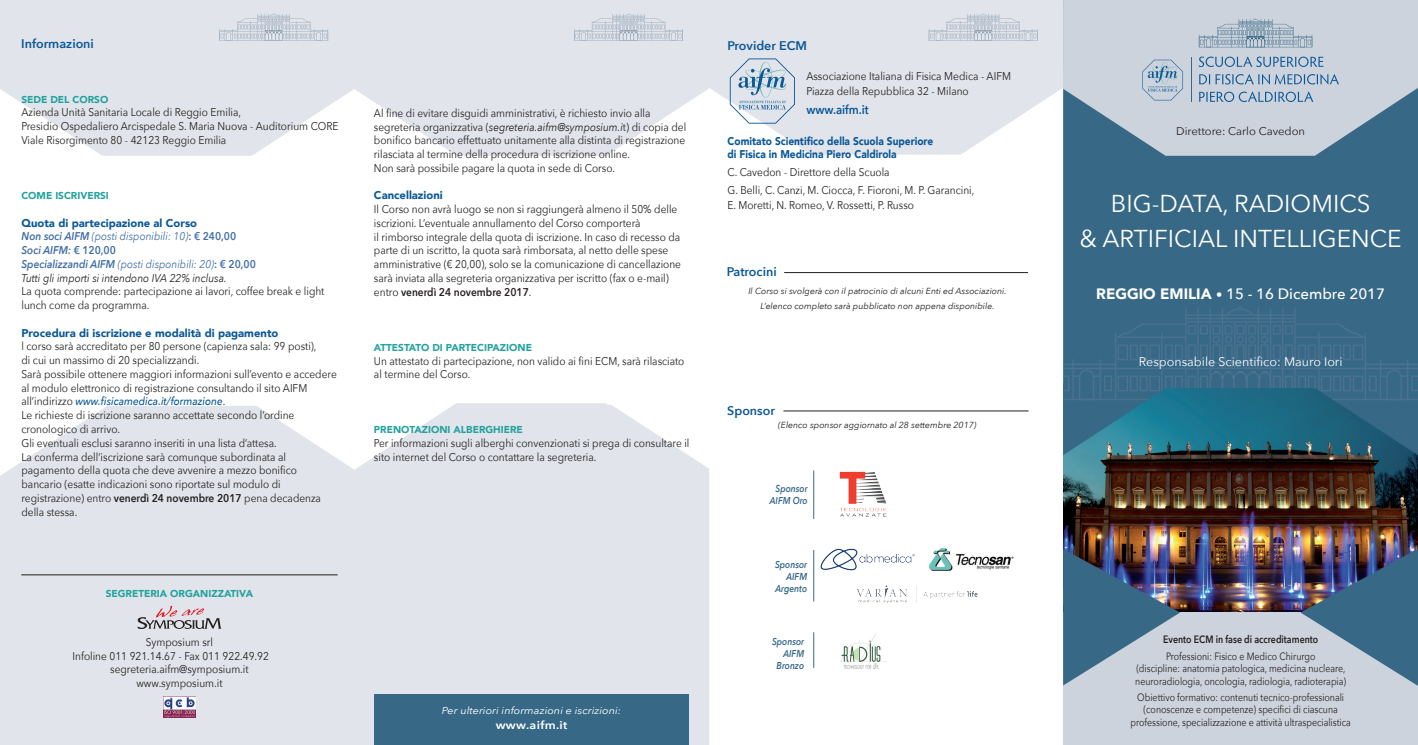
<style>
.page{position:relative;width:1418px;height:745px;background:#fff}
.page>*{position:absolute;margin:0;border:0;box-sizing:border-box;transform-origin:0 0}
.t1{font:24.38px/35px "Avenir Next";color:#fff;text-align:center}
.t2{font:500 15px "Avenir Next";color:#fff}
.t3{font:600 12.5px "Avenir Next";color:#0b5897}
.t4{font:12.5px "Avenir Next";color:#fff}
.t5{font:600 12.5px "Avenir Next";color:#0b5897;scale:.9 1}
.t6{font:11.25px/13.8px "Avenir Next";color:#231f20;scale:.9 1}
.t7{font:italic 11.25px/13.8px "Avenir Next";color:#406da6;scale:.9 1}
.t8{font:900 11.25px "Avenir";color:#0b5897}
.t9{font:900 11.25px/13.5px "Avenir";color:#0b5897;scale:.9 1}
.t10{font:11.25px "Avenir Next";color:#231f20}
.t11{font:600 11.25px "Avenir Next";letter-spacing:.025em;color:#fff;scale:1.1 1}
.t12{font:10.62px/12.5px "Avenir Next";color:#231f20;text-align:center;scale:.83 1}
.t13{font:600 10.62px "Avenir Next";color:#231f20;scale:.83 1}
.t14{font:900 10px "Avenir";color:#24a29e}
.t15{font:italic 600 10px/12px "Avenir Next";color:#376987;text-align:right;scale:.85 1}
.t16{font:italic 10px "Avenir Next";color:#fff;scale:1.1 1}
.t17{font:italic 8.75px/15px "Avenir Next";color:#231f20;text-align:center}
.s1{font-weight:600}
.s2{font-weight:600;font-style:normal}
.s3{color:#231f20}
.s4{font-weight:500;font-style:italic;color:#0b5897}
.s5{font-style:italic}
.s6{font-family:"Avenir";font-weight:900}
.s7{font-size:12.5px}
</style>
<div class="page">
<img style="left:1063px;top:455px;width:354px;height:157px">
<svg style="left:1063px;top:156px;width:354px;height:299px;background:#336a86"></svg>
<svg style="left:1063px;top:305px;width:354px;height:95px;background:#396a88"></svg>
<svg style="left:0;top:0;width:1062px;height:156px;background:#e5e7ec"></svg>
<svg style="left:1062px;top:0;width:355px;height:156px;background:#b6c2cf"></svg>
<div style="left:1063px;top:612px;width:354px;height:132px;background:#cdd3dc"></div>
<div style="left:0;top:403px;width:709px;height:341px;background:#e1e4ea"></div>
<img style="left:1300px;top:548px;width:117px;height:137px">
<img style="left:1063px;top:548px;width:117px;height:137px">
<svg style="left:1198px;top:18px;width:114px;height:29px;background:#aebdca"></svg>
<svg style="left:1199px;top:92px;width:114px;height:10px"></svg>
<svg style="left:1199px;top:74px;width:139px;height:10px"></svg>
<svg style="left:1198px;top:57px;width:125px;height:10px"></svg>
<hr style="left:1190px;top:57px;width:1px;height:45px;background:#376987">
<svg style="left:1142px;top:60px;width:40px;height:40px;background:#b1c2d1"></svg>
<svg style="left:928px;top:13px;width:110px;height:28px;background:#d0d6de"></svg>
<svg style="left:574px;top:13px;width:109px;height:28px;background:#d0d5de"></svg>
<svg style="left:219px;top:13px;width:110px;height:28px;background:#d0d6de"></svg>
<img style="left:164px;top:695px;width:31px;height:21px">
<svg style="left:137px;top:605px;width:84px;height:23px;background:#c5bcc1"></svg>
<div style="left:374px;top:694px;width:314px;height:50px;background:#376987"></div>
<hr style="left:21px;top:574px;width:316px;height:1px;background:#231f20">
<svg style="left:729px;top:58px;width:66px;height:66px;background:#c3d2de"></svg>
<hr style="left:783px;top:410px;width:245px;height:1px;background:#231f20">
<hr style="left:784px;top:272px;width:244px;height:1px;background:#231f20">
<hr style="left:813px;top:470px;width:1px;height:48px;background:#376987">
<img style="left:839px;top:471px;width:48px;height:46px">
<hr style="left:813px;top:549px;width:1px;height:52px;background:#376987">
<img style="left:820px;top:548px;width:94px;height:22px">
<img style="left:929px;top:548px;width:84px;height:23px">
<img style="left:857px;top:585px;width:121px;height:18px">
<hr style="left:813px;top:632px;width:1px;height:35px;background:#376987">
<img style="left:840px;top:634px;width:47px;height:36px">
<p class="t3" style="left:21px;top:33px;width:74px">Informazioni</p>
<p class="t14" style="left:21px;top:90px;width:88px">SEDE DEL CORSO</p>
<p class="t6" style="left:21px;top:105px;width:354px">Azienda Unità Sanitaria Locale di Reggio Emilia,<br>Presidio Ospedaliero Arcispedale S. Maria Nuova - Auditorium CORE<br>Viale Risorgimento 80 - 42123 Reggio Emilia</p>
<p class="t14" style="left:21px;top:187px;width:89px">COME ISCRIVERSI</p>
<p class="t8" style="left:21px;top:213px;width:177px">Quota di partecipazione al Corso</p>
<p class="t7" style="left:21px;top:229px;width:262px"><span class="s1">Non soci AIFM</span> (posti disponibili: 10)<span class="s2">: € 240,00<br></span><span class="s1">Soci AIFM:</span> <span class="s2">€ 120,00<br></span><span class="s1">Specializzandi AIFM</span> (posti disponibili: 20)<span class="s2">: € 20,00<br></span><span class="s3">Tutti gli importi si intendono IVA 22% inclusa.</span></p>
<p class="t6" style="left:21px;top:284px;width:338px">La quota comprende: partecipazione ai lavori, coffee break e light lunch come da programma.</p>
<p class="t8" style="left:21px;top:323px;width:258px">Procedura di iscrizione e modalità di pagamento</p>
<p class="t6" style="left:21px;top:339px;width:352px">l corso sarà accreditato per 80 persone (capienza sala: 99 posti),<br>di cui un massimo di 20 specializzandi.<br>Sarà possibile ottenere maggiori informazioni sull’evento e accedere al modulo elettronico di registrazione consultando il sito AIFM all’indirizzo <span class="s4">www.fisicamedica.it/formazione</span>.<br>Le richieste di iscrizione saranno accettate secondo l’ordine cronologico di arrivo.<br>Gli eventuali esclusi saranno inseriti in una lista d’attesa.<br>La conferma dell’iscrizione sarà comunque subordinata al pagamento della quota che deve avvenire a mezzo bonifico bancario (esatte indicazioni sono riportate sul modulo di registrazione) entro <span class="s1">venerdì 24 novembre 2017</span> pena decadenza della stessa.</p>
<p class="t14" style="left:106px;top:585px;width:149px">SEGRETERIA ORGANIZZATIVA</p>
<p class="t6" style="left:146px;top:634px;width:76px">Symposium srl</p>
<p class="t6" style="left:72px;top:648px;width:220px">Infoline 011 921.14.67 - Fax 011 922.49.92</p>
<p class="t6" style="left:110px;top:661px;width:155px">segreteria.aifm@symposium.it</p>
<p class="t6" style="left:136px;top:675px;width:97px">www.symposium.it</p>
<p class="t6" style="left:374px;top:105px;width:348px">Al fine di evitare disguidi amministrativi, è richiesto invio alla segreteria organizzativa (<span class="s5">segreteria.aifm@symposium.i</span>t) di copia del bonifico bancario effettuato unitamente alla distinta di registrazione rilasciata al termine della procedura di iscrizione online.<br>Non sarà possibile pagare la quota in sede di Corso.</p>
<p class="t8" style="left:374px;top:186px;width:70px">Cancellazioni</p>
<p class="t6" style="left:374px;top:202px;width:343px">Il Corso non avrà luogo se non si raggiungerà almeno il 50% delle iscrizioni. L’eventuale annullamento del Corso comporterà<br>il rimborso integrale della quota di iscrizione. In caso di recesso da parte di un iscritto, la quota sarà rimborsata, al netto delle spese amministrative (€ 20,00), solo se la comunicazione di cancellazione sarà inviata alla segreteria organizzativa per iscritto (fax o e-mail) entro <span class="s1">venerdì 24 novembre 2017</span>.</p>
<p class="t14" style="left:374px;top:338px;width:159px">ATTESTATO DI PARTECIPAZIONE</p>
<p class="t6" style="left:374px;top:353px;width:346px">Un attestato di partecipazione, non valido ai fini ECM, sarà rilasciato al termine del Corso.</p>
<p class="t14" style="left:374px;top:421px;width:150px">PRENOTAZIONI ALBERGHIERE</p>
<p class="t6" style="left:374px;top:435px;width:352px">Per informazioni sugli alberghi convenzionati si prega di consultare il sito internet del Corso o contattare la segreteria.</p>
<p class="t16" style="left:442px;top:701px;width:164px">Per ulteriori informazioni e iscrizioni:</p>
<p class="t11" style="left:495px;top:715px;width:67px">www.aifm.it</p>
<p class="t3" style="left:727px;top:35px;width:81px">Provider ECM</p>
<p class="t6" style="left:806px;top:68px;width:229px;line-height:15px">Associazione Italiana di Fisica Medica - AIFM<br>Piazza della Repubblica 32 - Milano</p>
<p class="t5" style="left:806px;top:98px;width:71px">www.aifm.it</p>
<p class="t9" style="left:727px;top:134px;width:230px">Comitato Scientifico della Scuola Superiore di Fisica in Medicina Piero Caldirola</p>
<p class="t6" style="left:727px;top:163px;width:276px;line-height:17.5px">C. Cavedon - Direttore della Scuola<br>G. Belli, C. Canzi, M. Ciocca, F. Fioroni, M. P. Garancini,</p>
<p class="t6" style="left:727px;top:197px;width:209px">E. Moretti, N. Romeo, V. Rossetti, P. Russo</p>
<p class="t3" style="left:726px;top:261px;width:51px">Patrocini</p>
<p class="t17" style="left:748px;top:283px;width:260px">Il Corso si svolgerà con il patrocinio di alcuni Enti ed Associazioni.<br>L’elenco completo sarà pubblicato non appena disponibile.</p>
<p class="t3" style="left:727px;top:399px;width:49px">Sponsor</p>
<p class="t17" style="left:778px;top:416px;width:200px">(Elenco sponsor aggiornato al 28 settembre 2017)</p>
<p class="t15" style="left:769px;top:482px;width:46px;text-align:center">Sponsor<br>AIFM Oro</p>
<p class="t15" style="left:775px;top:558px;width:39px">Sponsor<br>AIFM<br>Argento</p>
<p class="t15" style="left:772px;top:635px;width:39px">Sponsor<br>AIFM<br>Bronzo</p>
<p class="t10" style="left:1176px;top:121px;width:130px">Direttore: Carlo Cavedon</p>
<h1 class="t1" style="left:1079px;top:185px;width:323px">BIG-DATA, RADIOMICS<br>&amp; ARTIFICIAL INTELLIGENCE</h1>
<h2 class="t2" style="left:1096px;top:281px;width:290px"><span class="s6">REGGIO EMILIA</span> <span class="s7">•</span> 15 - 16 Dicembre 2017</h2>
<p class="t4" style="left:1138px;top:351px;width:205px">Responsabile Scientifico: Mauro Iori</p>
<p class="t13" style="left:1163px;top:630px;width:188px">Evento ECM in fase di accreditamento</p>
<p class="t12" style="left:1135px;top:648px;width:255px">Professioni: Fisico e Medico Chirurgo<br>(discipline: anatomia patologica, medicina nucleare, neuroradiologia, oncologia, radiologia, radioterapia)</p>
<p class="t12" style="left:1130px;top:690px;width:267px">Obiettivo formativo: contenuti tecnico-professionali (conoscenze e competenze) specifici di ciascuna professione, specializzazione e attività ultraspecialistica</p>
</div>
